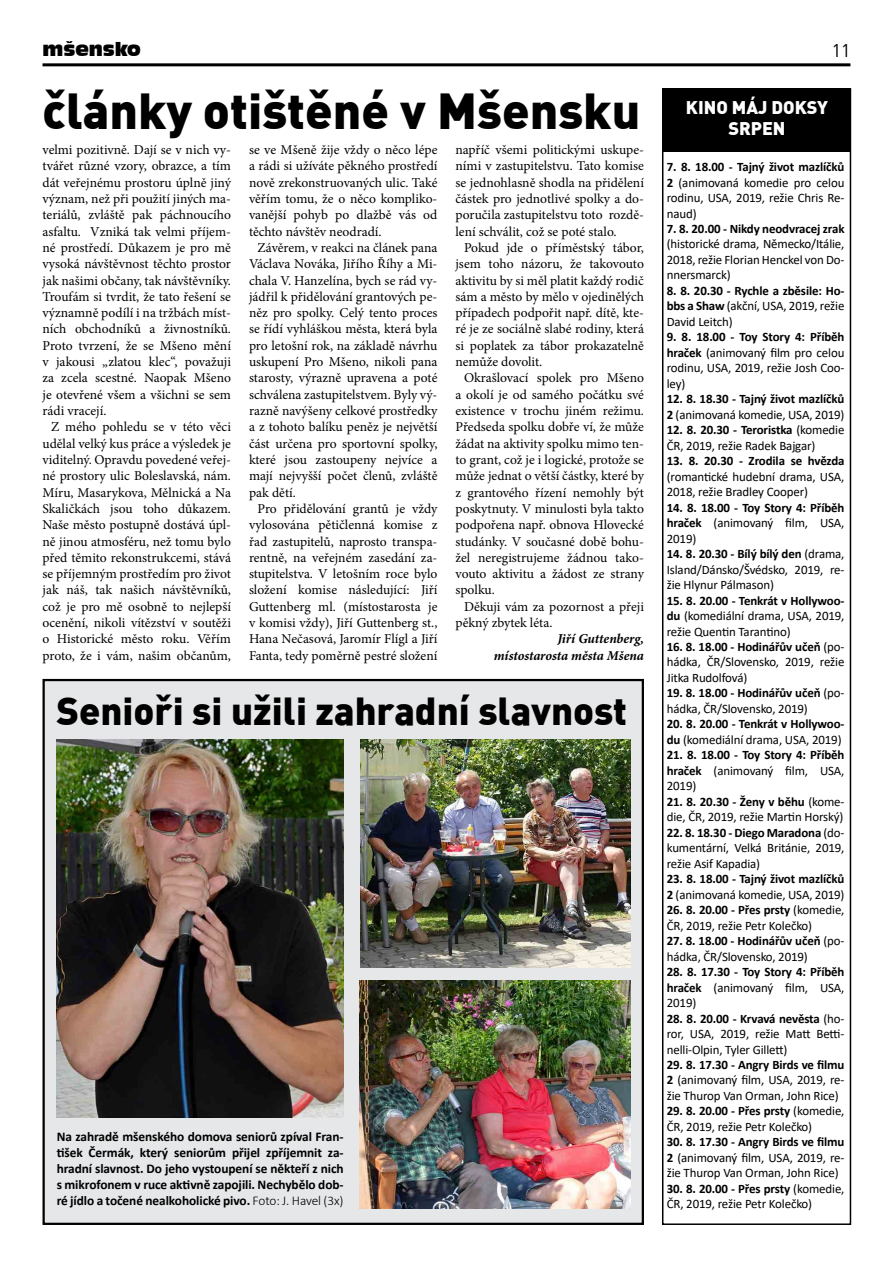
<style>
.page{position:relative;width:893px;height:1263px;background:#fff}
.page>*{position:absolute;margin:0;border:0;box-sizing:border-box;transform-origin:0 0}
.t1{font:900 49.5px "Unient DINCE";color:#000}
.t2{font:900 38.25px "Unient DINCE";color:#000}
.t3{font:900 18px/21.6px "Unient DINCE";color:#fff;text-align:center}
.t4{font:18px "Incised 901 BT Compact";color:#000}
.t5{font:18px "Unient DINCE";color:#000}
.t6{font:13.65px/16.4px "Minion Pro";color:#000;text-align:justify}
.t7{font:italic 700 13.65px/16.4px "Minion Pro";letter-spacing:-.005em;color:#000;text-align:right}
.t8{font:700 13.35px/16px "Calibri";letter-spacing:-.005em;color:#000;text-align:justify}
.t9{font:12.9px/15.5px "Calibri";letter-spacing:-.01em;color:#000;text-align:justify}
.t10{font:700 12.9px/15.5px "Calibri";letter-spacing:-.01em;color:#000;text-align:justify}
.s1{font-weight:700}
.s2{font-weight:400}
.s3{font-weight:300}
</style>
<div class="page">
<hr style="left:43px;top:63px;width:807px;height:3px;background:#000">
<div style="left:662px;top:89px;width:189px;height:1136px;border:2px solid #000"></div>
<div style="left:662px;top:89px;width:189px;height:63px;background:#000"></div>
<div style="left:44px;top:680px;width:599px;height:544px;background:#e6e7e8"></div>
<div style="left:43px;top:679px;width:601px;height:546px;border:2px solid #000"></div>
<img style="left:360px;top:739px;width:271px;height:228px">
<img style="left:56px;top:739px;width:288px;height:379px">
<img style="left:359px;top:980px;width:272px;height:229px">
<h3 class="t4" style="left:43px;top:39px;width:100px">mšensko</h3>
<h3 class="t5" style="left:832px;top:39px;width:20px">11</h3>
<h1 class="t1" style="left:43px;top:77px;width:599px">články otištěné v Mšensku</h1>
<p class="t9" style="left:667px;top:159px;width:179px"><span class="s1">7. 8. 18.00 - Tajný život mazlíčků 2</span> (animovaná komedie pro celou rodinu, USA, 2019, režie Chris Re&shy;naud)</p>
<p class="t10" style="left:667px;top:221px;width:179px">7. 8. 20.00 - Nikdy neodvracej zrak</p>
<p class="t9" style="left:667px;top:236px;width:179px">(historické drama, Německo/Itálie, 2018, režie Florian Henckel von Do&shy;nnersmarck)</p>
<p class="t10" style="left:667px;top:283px;width:179px">8. 8. 20.30 - Rychle a zběsile: Ho&shy;bbs a Shaw <span class="s2">(akční, USA, 2019, režie David Leitch)</span></p>
<p class="t9" style="left:667px;top:329px;width:179px"><span class="s1">9. 8. 18.00 - Toy Story 4: Příběh hraček</span> (animovaný film pro celou rodinu, USA, 2019, režie Josh Coo&shy;ley)</p>
<p class="t10" style="left:667px;top:391px;width:179px">12. 8. 18.30 - Tajný život mazlíčků<br>2 <span class="s2">(animovaná komedie, USA, 2019)</span></p>
<p class="t9" style="left:667px;top:422px;width:179px"><span class="s1">12. 8. 20.30 - Teroristka</span> (komedie<br>ČR, 2019, režie Radek Bajgar)</p>
<p class="t10" style="left:667px;top:453px;width:179px">13. 8. 20.30 - Zrodila se hvězda</p>
<p class="t9" style="left:667px;top:468px;width:179px">(romantické hudební drama, USA,<br>2018, režie Bradley Cooper)</p>
<p class="t10" style="left:667px;top:499px;width:179px">14. 8. 18.00 - Toy Story 4: Příběh hraček <span class="s2">(animovaný film, USA, 2019)</span></p>
<p class="t9" style="left:667px;top:546px;width:179px"><span class="s1">14. 8. 20.30 - Bílý bílý den</span> (drama, Island/Dánsko/Švédsko, 2019, re&shy;žie Hlynur Pálmason)</p>
<p class="t9" style="left:667px;top:592px;width:179px"><span class="s1">15. 8. 20.00 - Tenkrát v Hollywoo&shy;du</span> (komediální drama, USA, 2019, režie Quentin Tarantino)</p>
<p class="t9" style="left:667px;top:639px;width:179px"><span class="s1">16. 8. 18.00 - Hodinářův učeň</span> (po&shy;hádka, ČR/Slovensko, 2019, režie Jitka Rudolfová)</p>
<p class="t9" style="left:667px;top:685px;width:179px"><span class="s1">19. 8. 18.00 - Hodinářův učeň</span> (po&shy;hádka, ČR/Slovensko, 2019)</p>
<p class="t10" style="left:667px;top:716px;width:179px">20. 8. 20.00 - Tenkrát v Hollywoo&shy;du <span class="s2">(komediální drama, USA, 2019)</span></p>
<p class="t10" style="left:667px;top:747px;width:179px">21. 8. 18.00 - Toy Story 4: Příběh hraček <span class="s2">(animovaný film, USA, 2019)</span></p>
<p class="t9" style="left:667px;top:793px;width:179px"><span class="s1">21. 8. 20.30 - Ženy v běhu</span> (kome&shy;die, ČR, 2019, režie Martin Horský)</p>
<p class="t9" style="left:667px;top:824px;width:179px"><span class="s1">22. 8. 18.30 - Diego Maradona</span> (do&shy;kumentární, Velká Británie, 2019, režie Asif Kapadia)</p>
<p class="t10" style="left:667px;top:871px;width:179px">23. 8. 18.00 - Tajný život mazlíčků<br>2 <span class="s2">(animovaná komedie, USA, 2019)</span></p>
<p class="t9" style="left:667px;top:902px;width:179px"><span class="s1">26. 8. 20.00 - Přes prsty</span> (komedie,<br>ČR, 2019, režie Petr Kolečko)</p>
<p class="t9" style="left:667px;top:933px;width:179px"><span class="s1">27. 8. 18.00 - Hodinářův učeň</span> (po&shy;hádka, ČR/Slovensko, 2019)</p>
<p class="t10" style="left:667px;top:964px;width:179px">28. 8. 17.30 - Toy Story 4: Příběh hraček <span class="s2">(animovaný film, USA, 2019)</span></p>
<p class="t9" style="left:667px;top:1010px;width:179px"><span class="s1">28. 8. 20.00 - Krvavá nevěsta</span> (ho&shy;ror, USA, 2019, režie Matt Betti&shy;nelli-Olpin, Tyler Gillett)</p>
<p class="t9" style="left:667px;top:1057px;width:179px"><span class="s1">29. 8. 17.30 - Angry Birds ve filmu 2</span> (animovaný film, USA, 2019, re&shy;žie Thurop Van Orman, John Rice)</p>
<p class="t9" style="left:667px;top:1103px;width:179px"><span class="s1">29. 8. 20.00 - Přes prsty</span> (komedie,<br>ČR, 2019, režie Petr Kolečko)</p>
<p class="t9" style="left:667px;top:1134px;width:179px"><span class="s1">30. 8. 17.30 - Angry Birds ve filmu 2</span> (animovaný film, USA, 2019, re&shy;žie Thurop Van Orman, John Rice)</p>
<p class="t9" style="left:667px;top:1180px;width:179px"><span class="s1">30. 8. 20.00 - Přes prsty</span> (komedie,<br>ČR, 2019, režie Petr Kolečko)</p>
<h3 class="t3" style="left:686px;top:95px;width:144px">KINO MÁJ DOKSY<br>SRPEN</h3>
<p class="t6" style="left:455px;top:142px;width:190px">napříč všemi politickými uskupe&shy;ními v zastupitelstvu. Tato komise se jednohlasně shodla na přidělení částek pro jednotlivé spolky a do&shy;poručila zastupitelstvu toto rozdě&shy;lení schválit, což se poté stalo.</p>
<p class="t6" style="left:455px;top:239px;width:190px;text-indent:9px">Pokud jde o příměstský tábor, jsem toho názoru, že takovouto aktivitu by si měl platit každý rodič sám a město by mělo v ojedinělých případech podpořit např. dítě, kte&shy;ré je ze sociálně slabé rodiny, která si poplatek za tábor prokazatelně nemůže dovolit.</p>
<p class="t6" style="left:455px;top:370px;width:190px;text-indent:9px">Okrašlovací spolek pro Mšeno a okolí je od samého počátku své existence v trochu jiném režimu.<br>Předseda spolku dobře ví, že může žádat na aktivity spolku mimo ten&shy;to grant, což je i logické, protože se může jednat o větší částky, které by z grantového řízení nemohly být poskytnuty. V minulosti byla takto podpořena např. obnova Hlovecké studánky. V současné době bohu&shy;žel neregistrujeme žádnou tako&shy;vouto aktivitu a žádost ze strany spolku.</p>
<p class="t6" style="left:455px;top:598px;width:190px;text-indent:9px">Děkuji vám za pozornost a přeji pěkný zbytek léta.</p>
<p class="t7" style="left:494px;top:631px;width:152px">Jiří Guttenberg, místostarosta města Mšena</p>
<h2 class="t2" style="left:56px;top:685px;width:572px">Senioři si užili zahradní slavnost</h2>
<p class="t6" style="left:43px;top:142px;width:190px">velmi pozitivně. Dají se v nich vy&shy;tvářet různé vzory, obrazce, a tím dát veřejnému prostoru úplně jiný význam, než při použití jiných ma&shy;teriálů, zvláště pak páchnoucího asfaltu. Vzniká tak velmi příjem&shy;né prostředí. Důkazem je pro mě vysoká návštěvnost těchto prostor jak našimi občany, tak návštěvníky.<br>Troufám si tvrdit, že tato řešení se významně podílí i na tržbách míst&shy;ních obchodníků a živnostníků.<br>Proto tvrzení, že se Mšeno mění v jakousi „zlatou klec“, považuji za zcela scestné. Naopak Mšeno je otevřené všem a všichni se sem rádi vracejí.</p>
<p class="t6" style="left:43px;top:419px;width:190px;text-indent:9px">Z mého pohledu se v této věci udělal velký kus práce a výsledek je viditelný. Opravdu povedené veřej&shy;né prostory ulic Boleslavská, nám.<br>Míru, Masarykova, Mělnická a Na Skaličkách jsou toho důkazem.<br>Naše město postupně dostává úpl&shy;ně jinou atmosféru, než tomu bylo před těmito rekonstrukcemi, stává se příjemným prostředím pro život jak náš, tak našich návštěvníků, což je pro mě osobně to nejlepší ocenění, nikoli vítězství v soutěži o Historické město roku. Věřím proto, že i vám, našim občanům,</p>
<p class="t6" style="left:249px;top:142px;width:190px">se ve Mšeně žije vždy o něco lépe a rádi si užíváte pěkného prostředí nově zrekonstruovaných ulic. Také věřím tomu, že o něco kompliko&shy;vanější pohyb po dlažbě vás od těchto návštěv neodradí.</p>
<p class="t6" style="left:249px;top:239px;width:190px;text-indent:9px">Závěrem, v reakci na článek pana Václava Nováka, Jiřího Říhy a Mi&shy;chala V. Hanzelína, bych se rád vy&shy;jádřil k přidělování grantových pe&shy;něz pro spolky. Celý tento proces se řídí vyhláškou města, která byla pro letošní rok, na základě návrhu uskupení Pro Mšeno, nikoli pana starosty, výrazně upravena a poté schválena zastupitelstvem. Byly vý&shy;razně navýšeny celkové prostředky a z tohoto balíku peněz je největší část určena pro sportovní spolky, které jsou zastoupeny nejvíce a mají nejvyšší počet členů, zvláště pak dětí.</p>
<p class="t6" style="left:249px;top:500px;width:190px;text-indent:9px">Pro přidělování grantů je vždy vylosována pětičlenná komise z řad zastupitelů, naprosto transpa&shy;rentně, na veřejném zasedání za&shy;stupitelstva. V letošním roce bylo složení komise následující: Jiří Guttenberg ml. (místostarosta je v komisi vždy), Jiří Guttenberg st., Hana Nečasová, Jaromír Flígl a Jiří Fanta, tedy poměrně pestré složení</p>
<p class="t8" style="left:57px;top:1128px;width:288px">Na zahradě mšenského domova seniorů zpíval Fran&shy;tišek Čermák, který seniorům přijel zpříjemnit za&shy;hradní slavnost. Do jeho vystoupení se někteří z nich s mikrofonem v ruce aktivně zapojili. Nechybělo dob&shy;ré jídlo a točené nealkoholické pivo. <span class="s3">Foto: J. Havel (3x)</span></p>
</div>
